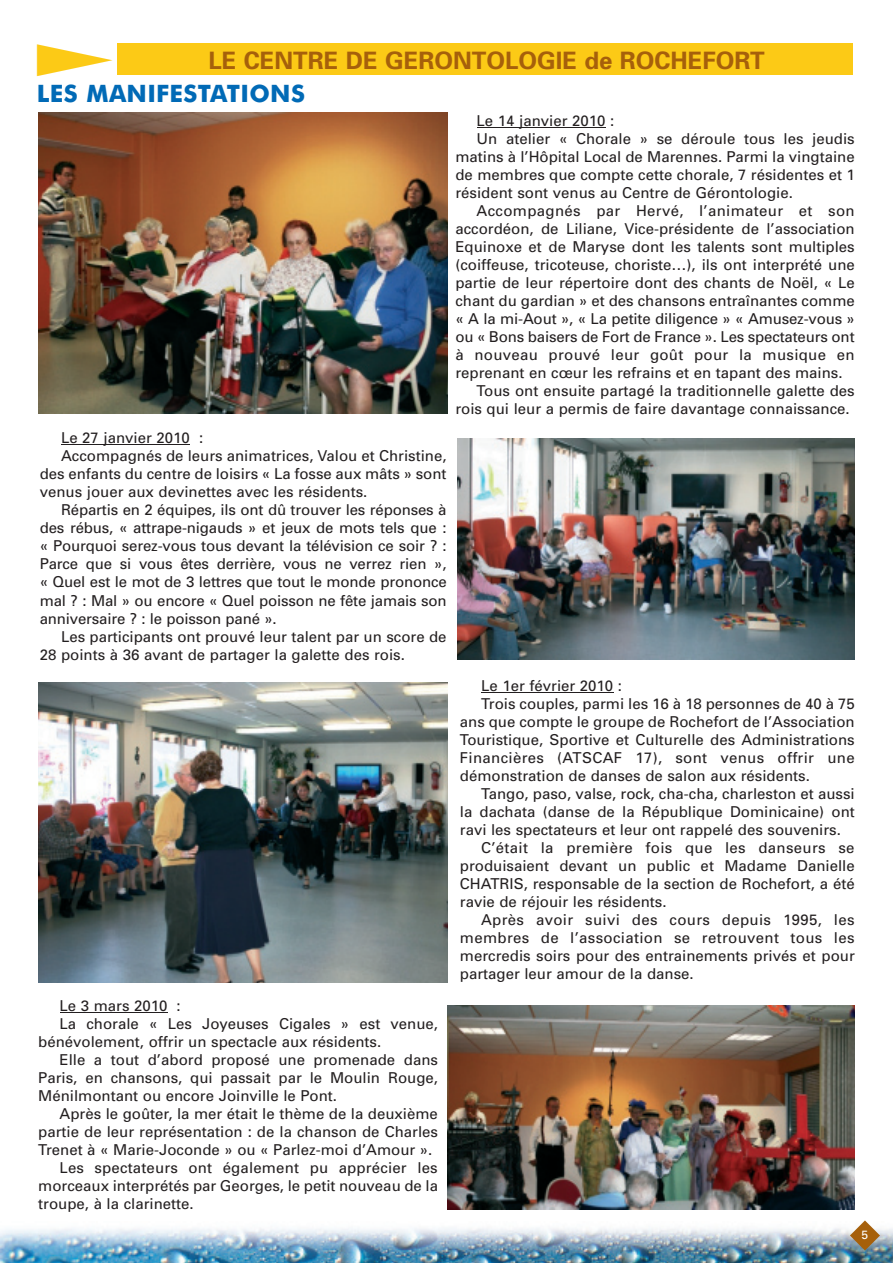
<style>
.page{position:relative;width:893px;height:1263px;background:#fff}
.page>*{position:absolute;margin:0;border:0;box-sizing:border-box;transform-origin:0 0}
.t1{font:700 24px "Univers";color:#a6600b}
.t2{font:700 24px "Futura BT";letter-spacing:.01em;color:#016ab6}
.t3{font:15px "Univers";color:#231f20}
.t4{font:15px "Univers";letter-spacing:.02em;color:#231f20}
.t5{font:12px "Univers";color:#fff}
</style>
<div class="page">
<img style="left:0;top:1228px;width:893px;height:35px">
<svg style="left:850px;top:1220px;width:30px;height:30px"></svg>
<hr style="left:477px;top:127px;width:128px;height:1px;background:#231f20">
<img style="left:38px;top:113px;width:410px;height:301px">
<img style="left:457px;top:438px;width:398px;height:221px">
<hr style="left:481px;top:692px;width:132px;height:1px;background:#231f20">
<img style="left:448px;top:1005px;width:407px;height:204px">
<hr style="left:60px;top:1012px;width:107px;height:1px;background:#231f20">
<img style="left:38px;top:683px;width:410px;height:299px">
<hr style="left:61px;top:444px;width:129px;height:1px;background:#231f20">
<div style="left:118px;top:43px;width:735px;height:32px;background:#fcca16"></div>
<h1 class="t1" style="left:208px;top:52px;width:558px">LE CENTRE DE GERONTOLOGIE de ROCHEFORT</h1>
<h1 class="t2" style="left:37px;top:83px;width:270px">LES MANIFESTATIONS</h1>
<h1 class="t1" style="left:205px;top:52px;width:410px">LE CENTRE DE GERONTOLOGIE DE</h1>
<p class="t3" style="left:61px;top:433px;width:144px">Le 27 janvier 2010 :</p>
<p class="t3" style="left:61px;top:451px;width:387px">Accompagnés de leurs animatrices, Valou et Christine,</p>
<p class="t3" style="left:40px;top:469px;width:408px">des enfants du centre de loisirs « La fosse aux mâts » sont</p>
<p class="t3" style="left:40px;top:487px;width:329px">venus jouer aux devinettes avec les résidents.</p>
<p class="t3" style="left:61px;top:505px;width:387px">Répartis en 2 équipes, ils ont dû trouver les réponses à</p>
<p class="t3" style="left:40px;top:523px;width:408px">des rébus, « attrape-nigauds » et jeux de mots tels que :</p>
<p class="t3" style="left:40px;top:541px;width:408px">« Pourquoi serez-vous tous devant la télévision ce soir ? :</p>
<p class="t3" style="left:40px;top:559px;width:408px">Parce que si vous êtes derrière, vous ne verrez rien »,</p>
<p class="t3" style="left:40px;top:577px;width:408px">« Quel est le mot de 3 lettres que tout le monde prononce</p>
<p class="t3" style="left:40px;top:595px;width:408px">mal ? : Mal » ou encore « Quel poisson ne fête jamais son</p>
<p class="t3" style="left:40px;top:613px;width:238px">anniversaire ? : le poisson pané ».</p>
<p class="t3" style="left:61px;top:631px;width:387px">Les participants ont prouvé leur talent par un score de</p>
<p class="t3" style="left:40px;top:649px;width:367px">28 points à 36 avant de partager la galette des rois.</p>
<p class="t3" style="left:60px;top:1000px;width:123px">Le 3 mars 2010 :</p>
<p class="t3" style="left:60px;top:1018px;width:380px">La chorale « Les Joyeuses Cigales » est venue,</p>
<p class="t3" style="left:38px;top:1036px;width:344px">bénévolement, offrir un spectacle aux résidents.</p>
<p class="t3" style="left:60px;top:1054px;width:380px">Elle a tout d’abord proposé une promenade dans</p>
<p class="t3" style="left:38px;top:1072px;width:401px">Paris, en chansons, qui passait par le Moulin Rouge,</p>
<p class="t3" style="left:38px;top:1090px;width:300px">Ménilmontant ou encore Joinville le Pont.</p>
<p class="t3" style="left:60px;top:1108px;width:380px">Après le goûter, la mer était le thème de la deuxième</p>
<p class="t3" style="left:38px;top:1126px;width:401px">partie de leur représentation : de la chanson de Charles</p>
<p class="t3" style="left:38px;top:1144px;width:396px">Trenet à « Marie-Joconde » ou « Parlez-moi d’Amour ».</p>
<p class="t3" style="left:60px;top:1162px;width:380px">Les spectateurs ont également pu apprécier les</p>
<p class="t3" style="left:38px;top:1180px;width:401px">morceaux interprétés par Georges, le petit nouveau de la</p>
<p class="t3" style="left:38px;top:1198px;width:157px">troupe, à la clarinette.</p>
<p class="t3" style="left:477px;top:115px;width:139px">Le 14 janvier 2010 :</p>
<p class="t3" style="left:477px;top:133px;width:380px">Un atelier « Chorale » se déroule tous les jeudis</p>
<p class="t3" style="left:455px;top:151px;width:401px">matins à l’Hôpital Local de Marennes. Parmi la vingtaine</p>
<p class="t3" style="left:455px;top:169px;width:401px">de membres que compte cette chorale, 7 résidentes et 1</p>
<p class="t3" style="left:455px;top:187px;width:339px">résident sont venus au Centre de Gérontologie.</p>
<p class="t4" style="left:477px;top:205px;width:380px">Accompagnés par Hervé, l’animateur et son</p>
<p class="t3" style="left:455px;top:223px;width:401px">accordéon, de Liliane, Vice-présidente de l’association</p>
<p class="t3" style="left:455px;top:241px;width:401px">Equinoxe et de Maryse dont les talents sont multiples</p>
<p class="t3" style="left:455px;top:259px;width:401px">(coiffeuse, tricoteuse, choriste…), ils ont interprété une</p>
<p class="t3" style="left:455px;top:277px;width:401px">partie de leur répertoire dont des chants de Noël, « Le</p>
<p class="t3" style="left:455px;top:295px;width:401px">chant du gardian » et des chansons entraînantes comme</p>
<p class="t3" style="left:455px;top:313px;width:401px">« A la mi-Aout », « La petite diligence » « Amusez-vous »</p>
<p class="t3" style="left:455px;top:331px;width:401px">ou « Bons baisers de Fort de France ». Les spectateurs ont</p>
<p class="t4" style="left:455px;top:349px;width:401px">à nouveau prouvé leur goût pour la musique en</p>
<p class="t3" style="left:455px;top:367px;width:389px">reprenant en cœur les refrains et en tapant des mains.</p>
<p class="t3" style="left:477px;top:385px;width:380px">Tous ont ensuite partagé la traditionnelle galette des</p>
<p class="t3" style="left:455px;top:403px;width:396px">rois qui leur a permis de faire davantage connaissance.</p>
<p class="t3" style="left:481px;top:680px;width:142px">Le 1er février 2010 :</p>
<p class="t3" style="left:481px;top:698px;width:375px">Trois couples, parmi les 16 à 18 personnes de 40 à 75</p>
<p class="t3" style="left:460px;top:716px;width:396px">ans que compte le groupe de Rochefort de l’Association</p>
<p class="t3" style="left:460px;top:734px;width:396px">Touristique, Sportive et Culturelle des Administrations</p>
<p class="t4" style="left:460px;top:752px;width:396px">Financières (ATSCAF 17), sont venus offrir une</p>
<p class="t3" style="left:460px;top:770px;width:352px">démonstration de danses de salon aux résidents.</p>
<p class="t3" style="left:481px;top:788px;width:375px">Tango, paso, valse, rock, cha-cha, charleston et aussi</p>
<p class="t3" style="left:460px;top:806px;width:396px">la dachata (danse de la République Dominicaine) ont</p>
<p class="t3" style="left:460px;top:824px;width:382px">ravi les spectateurs et leur ont rappelé des souvenirs.</p>
<p class="t4" style="left:481px;top:842px;width:375px">C’était la première fois que les danseurs se</p>
<p class="t3" style="left:460px;top:860px;width:396px">produisaient devant un public et Madame Danielle</p>
<p class="t3" style="left:460px;top:878px;width:396px">CHATRIS, responsable de la section de Rochefort, a été</p>
<p class="t3" style="left:460px;top:896px;width:208px">ravie de réjouir les résidents.</p>
<p class="t4" style="left:481px;top:914px;width:375px">Après avoir suivi des cours depuis 1995, les</p>
<p class="t4" style="left:460px;top:932px;width:396px">membres de l’association se retrouvent tous les</p>
<p class="t3" style="left:460px;top:950px;width:396px">mercredis soirs pour des entrainements privés et pour</p>
<p class="t3" style="left:460px;top:968px;width:235px">partager leur amour de la danse.</p>
<p class="t5" style="left:861px;top:1230px;width:8px">5</p>
</div>
